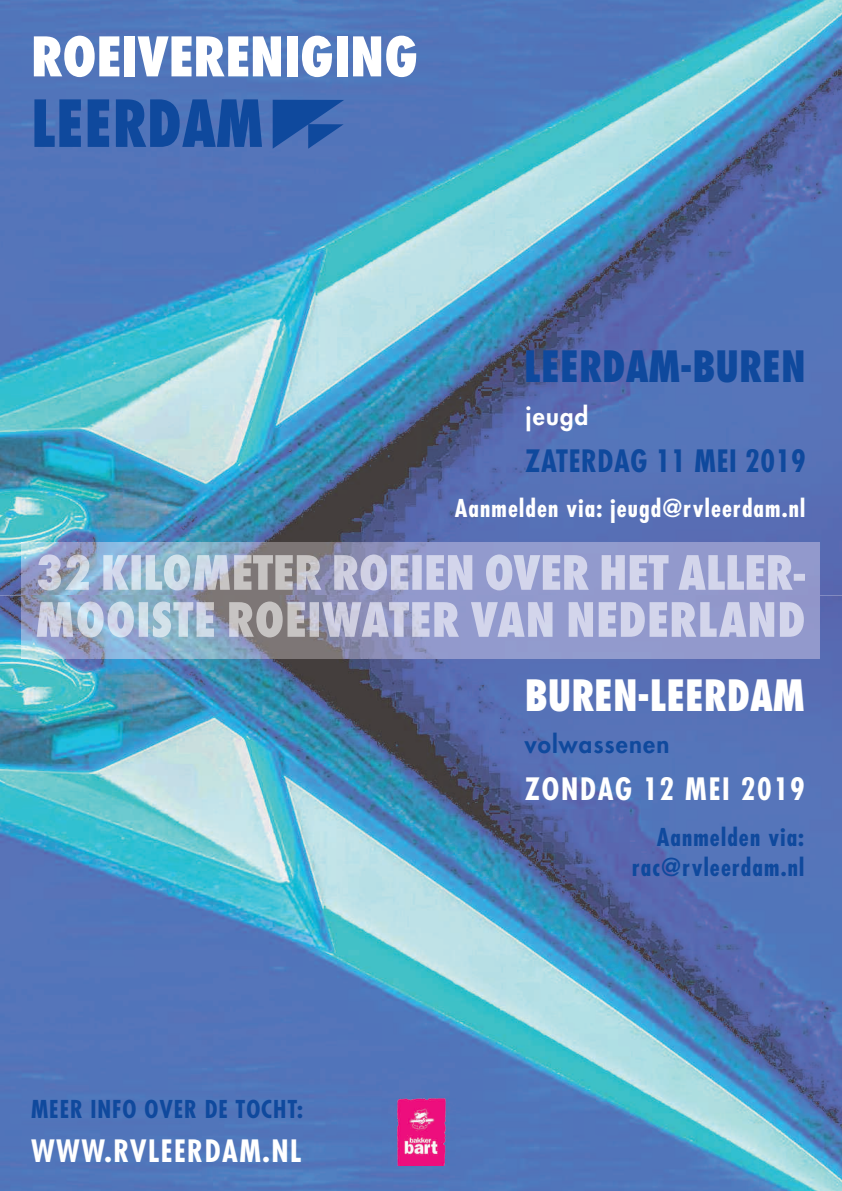
<style>
.page{position:relative;width:842px;height:1191px;background:#fff}
.page>*{position:absolute;margin:0;border:0;box-sizing:border-box;transform-origin:0 0}
.t1{font:800 condensed 63px "Futura";color:#0f499d;scale:.9 1}
.t2{font:60px "Futura T Extr Bold Cond";color:#fff}
.t3{font:800 condensed 42px "Futura";letter-spacing:.005em;color:#0f499d;scale:.9 1}
.t4{font:800 condensed 42px "Futura";color:#fff;scale:.9 1}
.t5{font:700 condensed 30px "Futura";letter-spacing:.055em;color:#fff}
.t6{font:700 condensed 30px "Futura";letter-spacing:.02em;color:#0f499d}
.t7{font:700 condensed 24px/30.4px "Futura";letter-spacing:.05em;color:#0f499d;text-align:right}
.t8{font:700 condensed 24px "Futura";letter-spacing:.05em;color:#fff}
.t9{font:800 24px "Futura";letter-spacing:.05em;color:#0f499d}
.t10{font:800 24px "Futura";letter-spacing:.05em;color:#fff}
</style>
<div class="page">
<img style="left:0;top:0;width:842px;height:1191px">
<svg style="left:273px;top:100px;width:71px;height:49px;background:#2859a7"></svg>
<img style="left:21px;top:543px;width:798px;height:115px">
<img style="left:38px;top:554px;width:419px;height:36px">
<img style="left:37px;top:601px;width:422px;height:36px">
<img style="left:388px;top:1098px;width:67px;height:67px">
<h2 class="t2" style="left:31px;top:21px;width:388px">ROEIVERENIGING</h2>
<h1 class="t1" style="left:31px;top:97px;width:259px">LEERDAM</h1>
<h3 class="t3" style="left:524px;top:349px;width:314px">LEERDAM-BUREN</h3>
<p class="t10" style="left:526px;top:404px;width:64px">jeugd</p>
<p class="t6" style="left:525px;top:448px;width:282px">ZATERDAG 11 MEI 2019</p>
<p class="t8" style="left:455px;top:498px;width:352px">Aanmelden via: jeugd@rvleerdam.nl</p>
<h3 class="t4" style="left:525px;top:677px;width:312px">BUREN-LEERDAM</h3>
<p class="t9" style="left:525px;top:732px;width:146px">volwassenen</p>
<p class="t5" style="left:525px;top:776px;width:282px">ZONDAG 12 MEI 2019</p>
<p class="t7" style="left:632px;top:824px;width:173px">Aanmelden via: rac@rvleerdam.nl</p>
<p class="t7" style="left:31px;top:1096px;width:274px">MEER INFO OVER DE TOCHT:</p>
<p class="t5" style="left:31px;top:1137px;width:272px">WWW.RVLEERDAM.NL</p>
</div>
